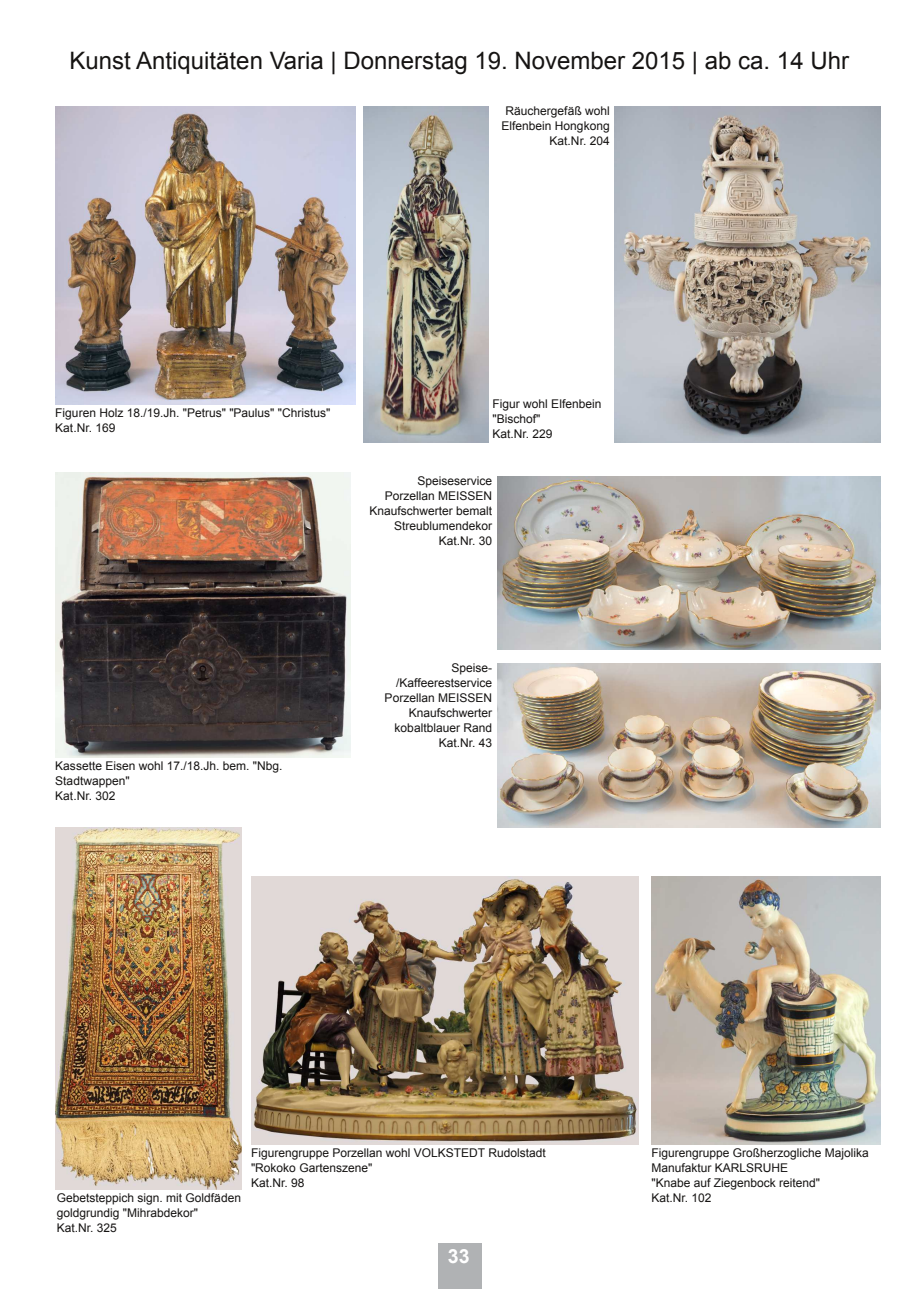
<style>
.page{position:relative;width:919px;height:1289px;background:#fff}
.page>*{position:absolute;margin:0;border:0;box-sizing:border-box;transform-origin:0 0}
.t1{font:24px "Arial";color:#161413}
.t2{font:700 19.5px "Arial";color:#fff}
.t3{font:12px/15px "Arial";color:#161413}
</style>
<div class="page">
<div style="left:437px;top:1243px;width:44px;height:45px;background:#b0b2b4"></div>
<img style="left:55px;top:106px;width:300px;height:298px">
<img style="left:363px;top:106px;width:125px;height:336px">
<img style="left:614px;top:106px;width:266px;height:336px">
<img style="left:55px;top:472px;width:295px;height:285px">
<img style="left:55px;top:827px;width:187px;height:362px">
<img style="left:497px;top:476px;width:383px;height:173px">
<img style="left:497px;top:663px;width:383px;height:164px">
<img style="left:251px;top:876px;width:387px;height:268px">
<img style="left:651px;top:876px;width:229px;height:268px">
<h1 class="t1" style="left:69px;top:47px;width:781px">Kunst Antiquitäten Varia | Donnerstag 19. November 2015 | ab ca. 14 Uhr</h1>
<p class="t3" style="left:501px;top:104px;width:110px;text-align:right">Räuchergefäß wohl<br>Elfenbein Hongkong<br>Kat.Nr. 204</p>
<p class="t3" style="left:55px;top:406px;width:277px">Figuren Holz 18./19.Jh. "Petrus" "Paulus" "Christus"<br>Kat.Nr. 169</p>
<p class="t3" style="left:492px;top:396px;width:110px">Figur wohl Elfenbein "Bischof"<br>Kat.Nr. 229</p>
<p class="t3" style="left:369px;top:474px;width:124px;text-align:right">Speiseservice<br>Porzellan MEISSEN<br>Knaufschwerter bemalt<br>Streublumendekor<br>Kat.Nr. 30</p>
<p class="t3" style="left:55px;top:759px;width:229px">Kassette Eisen wohl 17./18.Jh. bem. "Nbg.<br>Stadtwappen"<br>Kat.Nr. 302</p>
<p class="t3" style="left:384px;top:661px;width:109px;text-align:right">Speise-/Kaffeerestservice<br>Porzellan MEISSEN<br>Knaufschwerter kobaltblauer Rand<br>Kat.Nr. 43</p>
<p class="t3" style="left:57px;top:1190px;width:186px">Gebetsteppich sign. mit Goldfäden goldgrundig "Mihrabdekor"<br>Kat.Nr. 325</p>
<p class="t3" style="left:251px;top:1146px;width:296px">Figurengruppe Porzellan wohl VOLKSTEDT Rudolstadt "Rokoko Gartenszene"<br>Kat.Nr. 98</p>
<p class="t3" style="left:651px;top:1146px;width:219px">Figurengruppe Großherzogliche Majolika<br>Manufaktur KARLSRUHE<br>"Knabe auf Ziegenbock reitend"<br>Kat.Nr. 102</p>
<h2 class="t2" style="left:448px;top:1245px;width:23px">33</h2>
</div>
